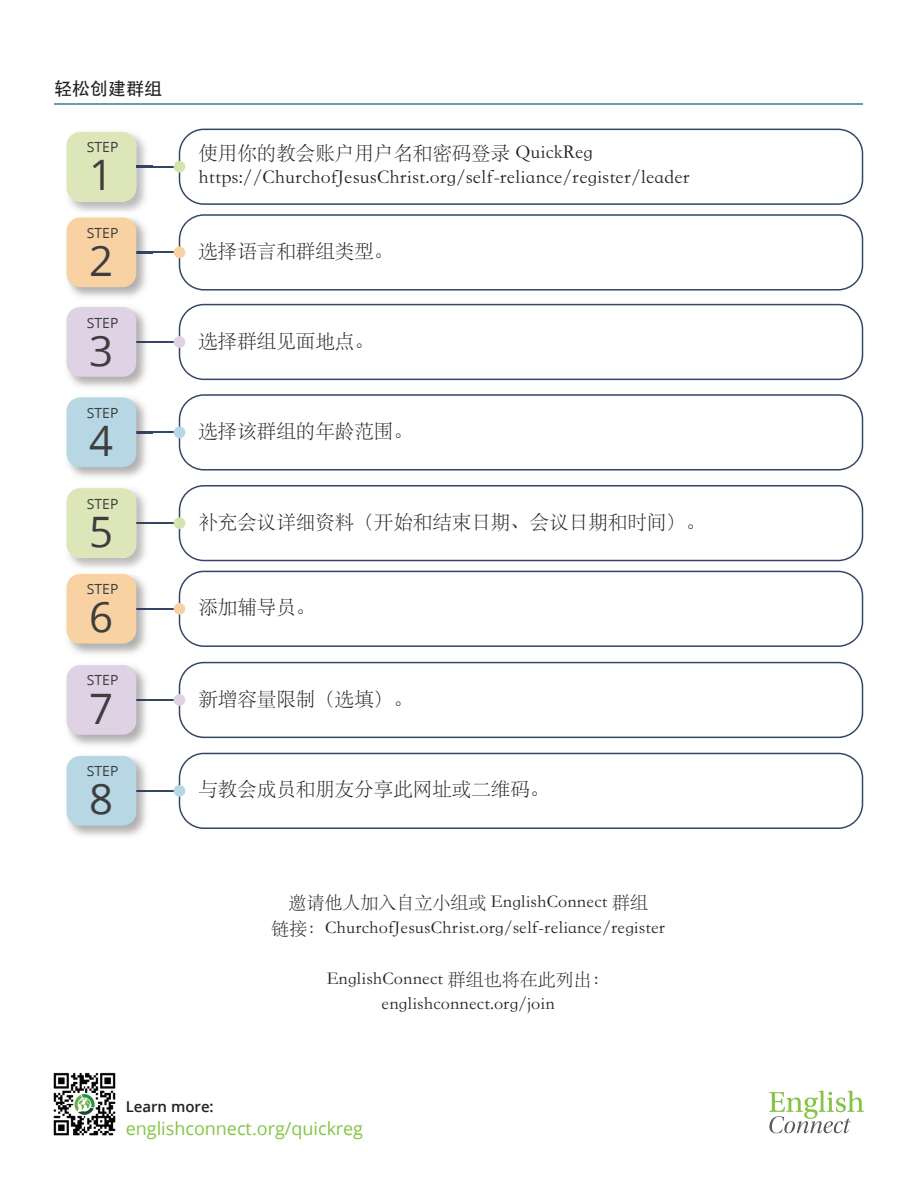
<style>
.page{position:relative;width:918px;height:1188px;background:#fff}
.page>*{position:absolute;margin:0;border:0;box-sizing:border-box;transform-origin:0 0}
.t1{font:42px "Zoramlds Lat";color:#3e3e3f}
.t2{font:19.5px "ST Song";color:#231f20}
.t3{font:18px "ST Song";color:#231f20}
.t4{font:18px "Zoramlds Lat";color:#84c442}
.t5{font:18px "ST Heiti";color:#231f20}
.t6{font:600 15px "Zoramlds Lat";color:#231f20}
.t7{font:13.95px "Zoramlds Lat";color:#3e3e3f}
</style>
<div class="page">
<svg style="left:769px;top:1091px;width:95px;height:42px"></svg>
<img style="left:53px;top:1072px;width:63px;height:64px">
<hr style="left:54px;top:103px;width:809px;height:1px;background:#61a1aa">
<img style="left:66px;top:131px;width:87px;height:81px">
<div style="left:67px;top:132px;width:69px;height:70px;background:#dce6b8;border-radius:14px"></div>
<svg style="left:179px;top:129px;width:684px;height:76px"></svg>
<svg style="left:136px;top:166px;width:38px;height:1px"></svg>
<div style="left:174px;top:161px;width:11px;height:12px;background:#d6e3ac;border-radius:50%"></div>
<svg style="left:179px;top:214px;width:684px;height:77px"></svg>
<div style="left:174px;top:247px;width:11px;height:11px;background:#f8d2a2;border-radius:50%"></div>
<img style="left:66px;top:218px;width:87px;height:350px">
<svg style="left:136px;top:252px;width:38px;height:1px"></svg>
<div style="left:67px;top:217px;width:69px;height:70px;background:#f8d2a2;border-radius:14px"></div>
<hr style="left:153px;top:341px;width:26px;height:2px;background:#354568">
<svg style="left:179px;top:304px;width:684px;height:76px"></svg>
<div style="left:174px;top:336px;width:11px;height:12px;background:#ded2e4;border-radius:50%"></div>
<img style="left:66px;top:302px;width:87px;height:1px">
<svg style="left:136px;top:341px;width:17px;height:2px"></svg>
<div style="left:67px;top:307px;width:69px;height:70px;background:#ded2e4;border-radius:14px"></div>
<svg style="left:179px;top:394px;width:684px;height:77px"></svg>
<div style="left:174px;top:427px;width:11px;height:11px;background:#b6d7e3;border-radius:50%"></div>
<img style="left:66px;top:392px;width:87px;height:1px">
<svg style="left:136px;top:432px;width:38px;height:1px"></svg>
<div style="left:67px;top:397px;width:69px;height:70px;background:#b6d7e3;border-radius:14px"></div>
<hr style="left:153px;top:522px;width:26px;height:2px;background:#354568">
<svg style="left:179px;top:485px;width:684px;height:76px"></svg>
<div style="left:174px;top:517px;width:11px;height:12px;background:#d6e3ac;border-radius:50%"></div>
<img style="left:66px;top:483px;width:87px;height:1px">
<svg style="left:136px;top:522px;width:17px;height:2px"></svg>
<div style="left:67px;top:488px;width:69px;height:70px;background:#dce6b8;border-radius:14px"></div>
<hr style="left:153px;top:608px;width:26px;height:2px;background:#354568">
<svg style="left:179px;top:571px;width:684px;height:76px"></svg>
<div style="left:174px;top:603px;width:11px;height:12px;background:#f8d2a2;border-radius:50%"></div>
<img style="left:66px;top:574px;width:80px;height:262px">
<svg style="left:136px;top:608px;width:17px;height:2px"></svg>
<div style="left:67px;top:574px;width:69px;height:70px;background:#f8d2a2;border-radius:14px"></div>
<hr style="left:153px;top:699px;width:26px;height:2px;background:#354568">
<svg style="left:179px;top:662px;width:684px;height:76px"></svg>
<div style="left:174px;top:694px;width:11px;height:12px;background:#ded2e4;border-radius:50%"></div>
<svg style="left:136px;top:699px;width:17px;height:2px"></svg>
<div style="left:67px;top:665px;width:69px;height:70px;background:#ded2e4;border-radius:14px"></div>
<hr style="left:153px;top:790px;width:26px;height:2px;background:#354568">
<svg style="left:179px;top:753px;width:684px;height:76px"></svg>
<div style="left:174px;top:785px;width:11px;height:12px;background:#b6d7e3;border-radius:50%"></div>
<svg style="left:136px;top:790px;width:17px;height:2px"></svg>
<div style="left:67px;top:756px;width:69px;height:70px;background:#b6d7e3;border-radius:14px"></div>
<p class="t5" style="left:54px;top:79px;width:109px">轻松创建群组</p>
<p class="t7" style="left:87px;top:137px;width:33px">STEP</p>
<h1 class="t1" style="left:89px;top:144px;width:26px">1</h1>
<p class="t7" style="left:87px;top:223px;width:33px">STEP</p>
<h1 class="t1" style="left:89px;top:230px;width:26px">2</h1>
<p class="t7" style="left:87px;top:312px;width:33px">STEP</p>
<h1 class="t1" style="left:89px;top:320px;width:26px">3</h1>
<p class="t7" style="left:87px;top:403px;width:33px">STEP</p>
<h1 class="t1" style="left:89px;top:410px;width:26px">4</h1>
<p class="t7" style="left:87px;top:493px;width:33px">STEP</p>
<h1 class="t1" style="left:89px;top:501px;width:26px">5</h1>
<p class="t7" style="left:87px;top:579px;width:33px">STEP</p>
<h1 class="t1" style="left:89px;top:586px;width:26px">6</h1>
<p class="t7" style="left:87px;top:670px;width:33px">STEP</p>
<h1 class="t1" style="left:89px;top:678px;width:26px">7</h1>
<p class="t7" style="left:87px;top:761px;width:33px">STEP</p>
<h1 class="t1" style="left:89px;top:768px;width:26px">8</h1>
<p class="t2" style="left:198px;top:141px;width:396px">使用你的教会账户用户名和密码登录 QuickReg</p>
<p class="t2" style="left:198px;top:166px;width:493px">https://ChurchofJesusChrist.org/self-reliance/register/leader</p>
<p class="t2" style="left:198px;top:239px;width:196px">选择语言和群组类型。</p>
<p class="t2" style="left:198px;top:329px;width:177px">选择群组见面地点。</p>
<p class="t2" style="left:198px;top:418px;width:216px">选择该群组的年龄范围。</p>
<p class="t2" style="left:198px;top:510px;width:508px">补充会议详细资料（开始和结束日期、会议日期和时间）。</p>
<p class="t2" style="left:198px;top:595px;width:118px">添加辅导员。</p>
<p class="t2" style="left:198px;top:687px;width:216px">新增容量限制（选填）。</p>
<p class="t2" style="left:198px;top:777px;width:352px">与教会成员和朋友分享此网址或二维码。</p>
<p class="t3" style="left:288px;top:891px;width:361px">邀请他人加入自立小组或 EnglishConnect 群组</p>
<p class="t3" style="left:271px;top:917px;width:396px">链接：ChurchofJesusChrist.org/self-reliance/register</p>
<p class="t3" style="left:327px;top:968px;width:285px">EnglishConnect 群组也将在此列出：</p>
<p class="t3" style="left:382px;top:993px;width:175px">englishconnect.org/join</p>
<p class="t6" style="left:126px;top:1096px;width:89px">Learn more:</p>
<p class="t4" style="left:126px;top:1115px;width:239px">englishconnect.org/quickreg</p>
</div>
